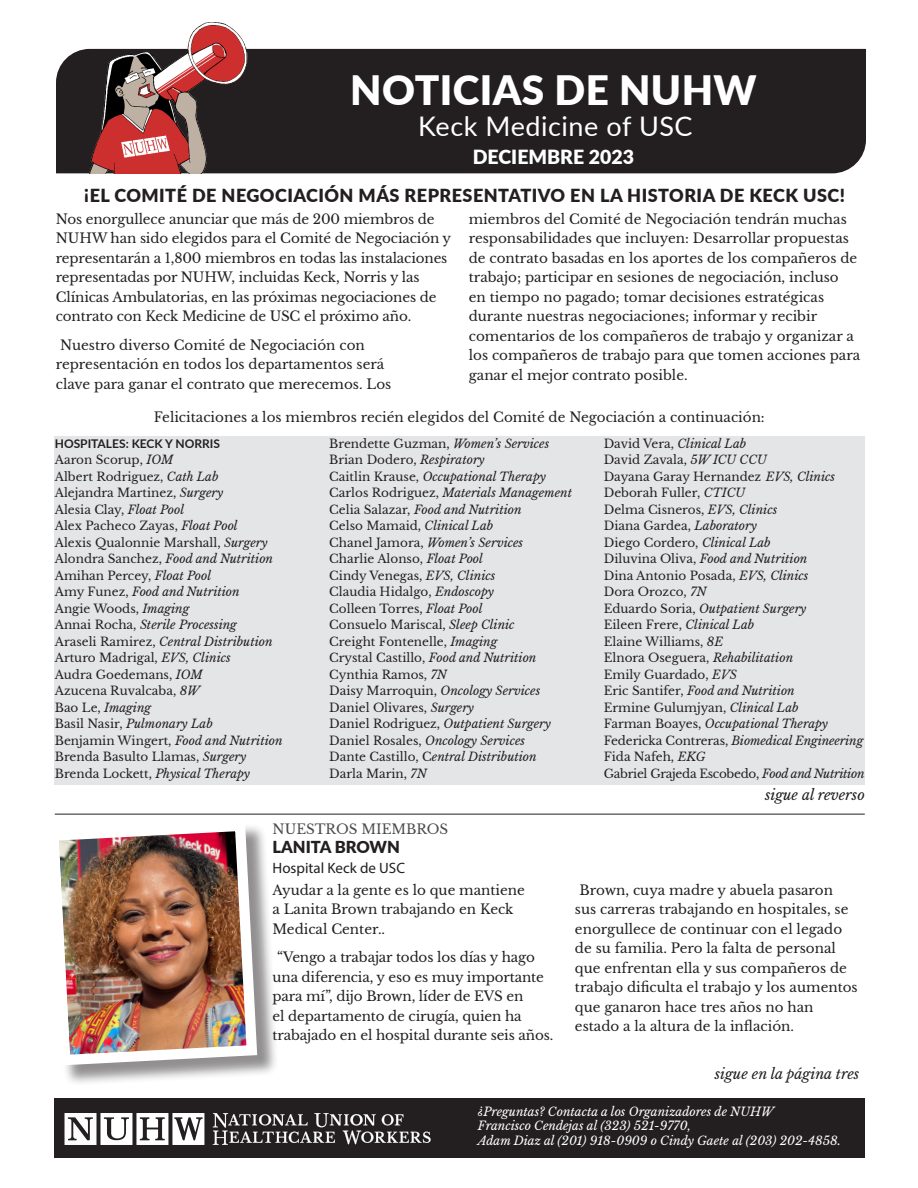
<style>
.page{position:relative;width:918px;height:1188px;background:#fff}
.page>*{position:absolute;margin:0;border:0;box-sizing:border-box;transform-origin:0 0}
.t1{font:900 40.5px "Lato";letter-spacing:.01em;color:#fff}
.t2{font:27px "Lato";letter-spacing:.02em;color:#fff}
.t3{font:900 19.5px "Lato";color:#fff}
.t4{font:900 18px "Lato";letter-spacing:.025em;color:#231f20}
.t5{font:900 16.5px "Lato";color:#231f20}
.t6{font:15px "Myriad Pro";color:#231f20}
.t7{font:italic 14.25px "Libre Baskerville";color:#231f20}
.t8{font:13.5px/19.5px "Libre Baskerville";color:#231f20}
.t9{font:13.5px "Libre Baskerville";color:#4b4c4d}
.t10{font:12px "Libre Baskerville";color:#231f20}
.t11{font:italic 12px "Libre Baskerville";color:#231f20}
.t12{font:italic 12px/14.4px "Libre Baskerville";color:#fff}
.t13{font:12px "Libre Baskerville";letter-spacing:-.025em;color:#231f20}
.t14{font:700 12px "Lato";color:#231f20}
.s1{font-style:italic}
.s2{font-style:normal}
</style>
<div class="page">
<div style="left:56px;top:49px;width:810px;height:124px;background:#231f20"></div>
<img style="left:80px;top:22px;width:172px;height:151px">
<div style="left:55px;top:1098px;width:810px;height:60px;background:#231f20"></div>
<div style="left:51px;top:823px;width:228px;height:264px;background:#231f20;opacity:.5"></div>
<img style="left:51px;top:823px;width:212px;height:248px">
<svg style="left:213px;top:1113px;width:218px;height:32px"></svg>
<svg style="left:65px;top:1113px;width:139px;height:32px"></svg>
<div style="left:55px;top:436px;width:810px;height:349px;background:#e4e5e7"></div>
<hr style="left:55px;top:814px;width:810px;height:1px;background:#231f20">
<p class="t1" style="left:350px;top:60px;width:408px">NOTICIAS DE NUHW</p>
<p class="t2" style="left:418px;top:107px;width:276px">Keck Medicine of USC</p>
<p class="t3" style="left:473px;top:142px;width:163px">DECIEMBRE 2023</p>
<p class="t4" style="left:84px;top:182px;width:763px">¡EL COMITÉ DE NEGOCIACIÓN MÁS REPRESENTATIVO EN LA HISTORIA DE KECK USC!</p>
<p class="t8" style="left:56px;top:209px;width:397px">Nos enorgullece anunciar que más de 200 miembros de NUHW han sido elegidos para el Comité de Negociación y representarán a 1,800 miembros en todas las instalaciones representadas por NUHW, incluidas Keck, Norris y las Clínicas Ambulatorias, en las próximas negociaciones de contrato con Keck Medicine de USC el próximo año.</p>
<p class="t8" style="left:56px;top:335px;width:337px;text-indent:4px">Nuestro diverso Comité de Negociación con representación en todos los departamentos será clave para ganar el contrato que merecemos. Los</p>
<p class="t8" style="left:469px;top:209px;width:393px">miembros del Comité de Negociación tendrán muchas responsabilidades que incluyen: Desarrollar propuestas de contrato basadas en los aportes de los compañeros de trabajo; participar en sesiones de negociación, incluso<br>en tiempo no pagado; tomar decisiones estratégicas durante nuestras negociaciones; informar y recibir comentarios de los compañeros de trabajo y organizar a los compañeros de trabajo para que tomen acciones para ganar el mejor contrato posible.</p>
<p class="t8" style="left:154px;top:408px;width:613px">Felicitaciones a los miembros recién elegidos del Comité de Negociación a continuación:</p>
<p class="t14" style="left:55px;top:435px;width:167px">HOSPITALES: KECK Y NORRIS</p>
<p class="t10" style="left:55px;top:453px;width:120px">Aaron Scorup, <span class="s1">IOM</span></p>
<p class="t10" style="left:55px;top:469px;width:165px">Albert Rodriguez, <span class="s1">Cath Lab</span></p>
<p class="t10" style="left:55px;top:486px;width:170px">Alejandra Martinez, <span class="s1">Surgery</span></p>
<p class="t10" style="left:55px;top:502px;width:131px">Alesia Clay, <span class="s1">Float Pool</span></p>
<p class="t10" style="left:55px;top:519px;width:184px">Alex Pacheco Zayas, <span class="s1">Float Pool</span></p>
<p class="t10" style="left:55px;top:535px;width:214px">Alexis Qualonnie Marshall, <span class="s1">Surgery</span></p>
<p class="t11" style="left:55px;top:552px;width:220px"><span class="s2">Alondra Sanchez,</span> Food and Nutrition</p>
<p class="t10" style="left:55px;top:568px;width:158px">Amihan Percey, <span class="s1">Float Pool</span></p>
<p class="t11" style="left:55px;top:585px;width:186px"><span class="s2">Amy Funez,</span> Food and Nutrition</p>
<p class="t10" style="left:55px;top:601px;width:136px">Angie Woods, <span class="s1">Imaging</span></p>
<p class="t11" style="left:55px;top:618px;width:184px"><span class="s2">Annai Rocha,</span> Sterile Processing</p>
<p class="t11" style="left:55px;top:634px;width:219px"><span class="s2">Araseli Ramirez,</span> Central Distribution</p>
<p class="t10" style="left:55px;top:651px;width:177px">Arturo Madrigal, <span class="s1">EVS, Clinics</span></p>
<p class="t10" style="left:55px;top:667px;width:149px">Audra Goedemans, <span class="s1">IOM</span></p>
<p class="t10" style="left:55px;top:684px;width:147px">Azucena Ruvalcaba, <span class="s1">8W</span></p>
<p class="t11" style="left:55px;top:700px;width:98px"><span class="s2">Bao Le,</span> Imaging</p>
<p class="t11" style="left:55px;top:717px;width:159px"><span class="s2">Basil Nasir,</span> Pulmonary Lab</p>
<p class="t10" style="left:55px;top:733px;width:229px">Benjamin Wingert, <span class="s1">Food and Nutrition</span></p>
<p class="t10" style="left:55px;top:750px;width:193px">Brenda Basulto Llamas, <span class="s1">Surgery</span></p>
<p class="t11" style="left:55px;top:766px;width:197px"><span class="s2">Brenda Lockett,</span> Physical Therapy</p>
<p class="t10" style="left:329px;top:436px;width:222px">Brendette Guzman, <span class="s1">Women’s Services</span></p>
<p class="t10" style="left:329px;top:453px;width:157px">Brian Dodero, <span class="s1">Respiratory</span></p>
<p class="t11" style="left:329px;top:469px;width:218px"><span class="s2">Caitlin Krause,</span> Occupational Therapy</p>
<p class="t11" style="left:329px;top:486px;width:244px"><span class="s2">Carlos Rodriguez,</span> Materials Management</p>
<p class="t11" style="left:329px;top:502px;width:194px"><span class="s2">Celia Salazar,</span> Food and Nutrition</p>
<p class="t10" style="left:329px;top:519px;width:166px">Celso Mamaid, <span class="s1">Clinical Lab</span></p>
<p class="t11" style="left:329px;top:535px;width:195px"><span class="s2">Chanel Jamora,</span> Women’s Services</p>
<p class="t10" style="left:329px;top:552px;width:155px">Charlie Alonso, <span class="s1">Float Pool</span></p>
<p class="t10" style="left:329px;top:568px;width:168px">Cindy Venegas, <span class="s1">EVS, Clinics</span></p>
<p class="t10" style="left:329px;top:585px;width:166px">Claudia Hidalgo, <span class="s1">Endoscopy</span></p>
<p class="t10" style="left:329px;top:601px;width:155px">Colleen Torres, <span class="s1">Float Pool</span></p>
<p class="t10" style="left:329px;top:618px;width:187px">Consuelo Mariscal, <span class="s1">Sleep Clinic</span></p>
<p class="t10" style="left:329px;top:634px;width:170px">Creight Fontenelle, <span class="s1">Imaging</span></p>
<p class="t10" style="left:329px;top:651px;width:209px">Crystal Castillo, <span class="s1">Food and Nutrition</span></p>
<p class="t10" style="left:329px;top:667px;width:119px">Cynthia Ramos, <span class="s1">7N</span></p>
<p class="t11" style="left:329px;top:684px;width:212px"><span class="s2">Daisy Marroquin,</span> Oncology Services</p>
<p class="t10" style="left:329px;top:700px;width:146px">Daniel Olivares, <span class="s1">Surgery</span></p>
<p class="t11" style="left:329px;top:717px;width:223px"><span class="s2">Daniel Rodriguez,</span> Outpatient Surgery</p>
<p class="t11" style="left:329px;top:733px;width:197px"><span class="s2">Daniel Rosales,</span> Oncology Services</p>
<p class="t11" style="left:329px;top:750px;width:209px"><span class="s2">Dante Castillo, C</span>entral Distribution</p>
<p class="t10" style="left:329px;top:766px;width:99px">Darla Marin, <span class="s1">7N</span></p>
<p class="t9" style="left:273px;top:820px;width:177px">NUESTROS MIEMBROS</p>
<p class="t5" style="left:273px;top:835px;width:129px">LANITA BROWN</p>
<p class="t6" style="left:273px;top:858px;width:134px">Hospital Keck de USC</p>
<p class="t11" style="left:604px;top:436px;width:144px"><span class="s2">David Vera,</span> Clinical Lab</p>
<p class="t10" style="left:604px;top:453px;width:165px">David Zavala, <span class="s1">5W ICU CCU</span></p>
<p class="t10" style="left:604px;top:469px;width:233px">Dayana Garay Hernandez <span class="s1">EVS, Clinics</span></p>
<p class="t10" style="left:604px;top:486px;width:143px">Deborah Fuller, <span class="s1">CTICU</span></p>
<p class="t10" style="left:604px;top:502px;width:175px">Delma Cisneros, <span class="s1">EVS, Clinics</span></p>
<p class="t10" style="left:604px;top:519px;width:155px">Diana Gardea, <span class="s1">Laboratory</span></p>
<p class="t10" style="left:604px;top:535px;width:168px">Diego Cordero, <span class="s1">Clinical Lab</span></p>
<p class="t11" style="left:604px;top:552px;width:205px"><span class="s2">Diluvina Oliva,</span> Food and Nutrition</p>
<p class="t10" style="left:604px;top:568px;width:206px">Dina Antonio Posada, <span class="s1">EVS, Clinics</span></p>
<p class="t10" style="left:604px;top:585px;width:104px">Dora Orozco, <span class="s1">7N</span></p>
<p class="t11" style="left:604px;top:601px;width:204px"><span class="s2">Eduardo Soria,</span> Outpatient Surgery</p>
<p class="t10" style="left:604px;top:618px;width:152px">Eileen Frere, <span class="s1">Clinical Lab</span></p>
<p class="t10" style="left:604px;top:634px;width:121px">Elaine Williams, <span class="s1">8E</span></p>
<p class="t10" style="left:604px;top:651px;width:191px">Elnora Oseguera, <span class="s1">Rehabilitation</span></p>
<p class="t10" style="left:604px;top:667px;width:135px">Emily Guardado, <span class="s1">EVS</span></p>
<p class="t11" style="left:604px;top:684px;width:193px"><span class="s2">Eric Santifer,</span> Food and Nutrition</p>
<p class="t10" style="left:604px;top:700px;width:196px">Ermine Gulumjyan, <span class="s1">Clinical Lab</span></p>
<p class="t11" style="left:604px;top:717px;width:226px"><span class="s2">Farman Boayes,</span> Occupational Therapy</p>
<p class="t11" style="left:604px;top:733px;width:261px"><span class="s2">Federicka Contreras,</span> Biomedical Engineering</p>
<p class="t10" style="left:604px;top:750px;width:103px">Fida Nafeh, <span class="s1">EKG</span></p>
<p class="t13" style="left:604px;top:766px;width:262px">Gabriel Grajeda Escobedo, <span class="s1">Food and Nutrition</span></p>
<p class="t7" style="left:765px;top:786px;width:101px">sigue al reverso</p>
<p class="t8" style="left:273px;top:880px;width:254px">Ayudar a la gente es lo que mantiene a Lanita Brown trabajando en Keck<br>Medical Center..</p>
<p class="t8" style="left:273px;top:948px;width:282px;text-indent:4px">“Vengo a trabajar todos los días y hago una diferencia, y eso es muy importante para mí”, dijo Brown, líder de EVS en<br>el departamento de cirugía, quien ha trabajado en el hospital durante seis años.</p>
<p class="t8" style="left:575px;top:880px;width:284px;text-indent:4px">Brown, cuya madre y abuela pasaron<br>sus carreras trabajando en hospitales, se enorgullece de continuar con el legado de su familia. Pero la falta de personal que enfrentan ella y sus compañeros de trabajo dificulta el trabajo y los aumentos que ganaron hace tres años no han estado a la altura de la inflación.</p>
<p class="t7" style="left:715px;top:1065px;width:146px">sigue en la página tres</p>
<p class="t12" style="left:478px;top:1104px;width:365px">¿Preguntas? Contacta a los Organizadores de NUHW<br>Francisco Cendejas al (323) 521-9770,<br>Adam Diaz al (201) 918-0909 o Cindy Gaete al (203) 202-4858.</p>
</div>
